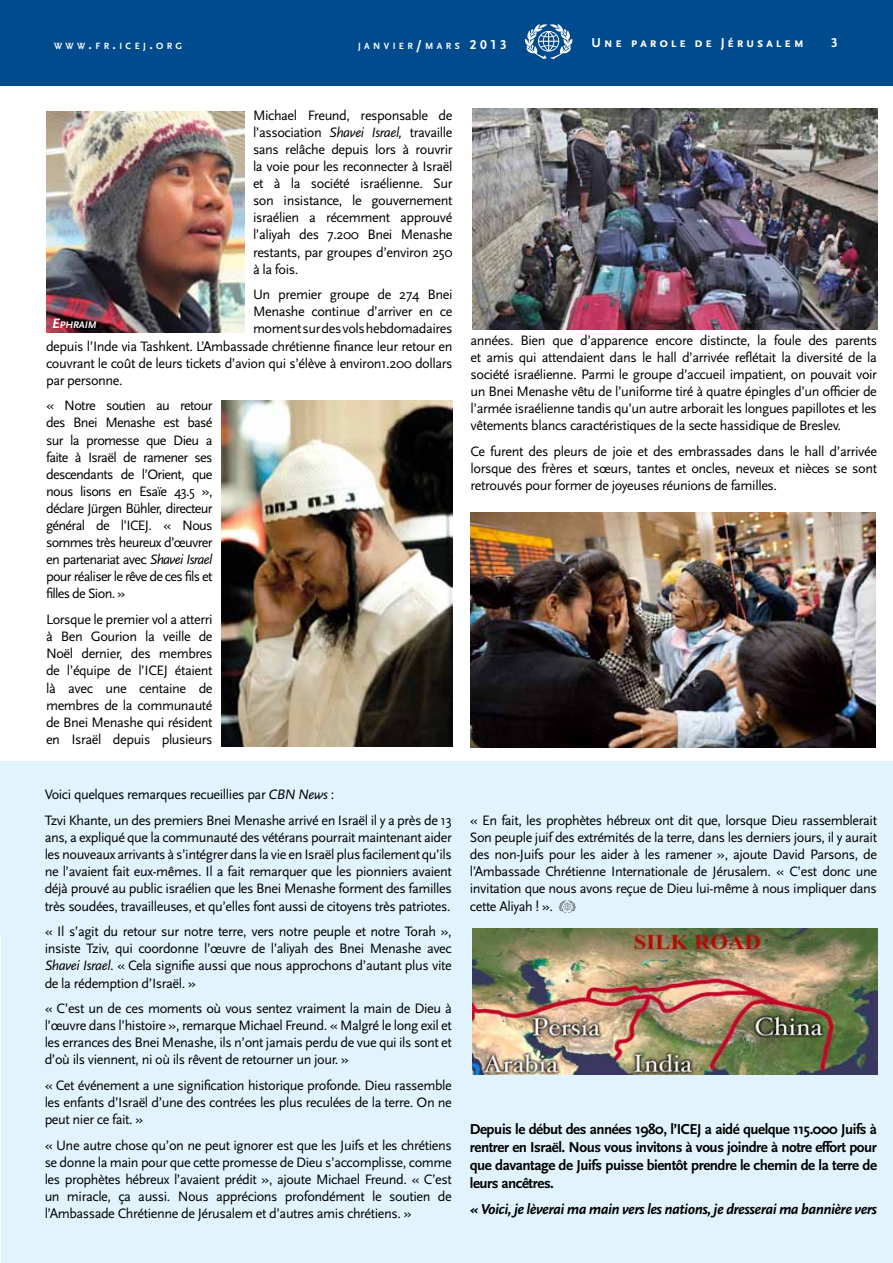
<style>
.page{position:relative;width:893px;height:1263px;background:#fff}
.page>*{position:absolute;margin:0;border:0;box-sizing:border-box;transform-origin:0 0}
.t1{font:700 15px/18px "Scala Sans";letter-spacing:-.03em;color:#000;text-align:justify}
.t2{font:italic 700 15px "Scala Sans";letter-spacing:-.03em;color:#000}
.t3{font:14.25px/17.1px "Scala Sans";letter-spacing:-.03em;color:#000;text-align:justify}
.t4{font:700 13.5px "Scala Sans Caps";letter-spacing:.2em;color:#fff}
.t5{font:italic 700 10.05px "Scala Sans";color:#fff}
.t6{font:700 9.45px "Scala Sans Caps";letter-spacing:.355em;color:#fff}
.s1{font-size:13.5px}
.s2{font-style:italic}
.s3{font-size:14.25px}
</style>
<div class="page">
<div style="left:0;top:761px;width:893px;height:502px;background:#e1f4fd"></div>
<div style="left:0;top:0;width:893px;height:86px;background:#004b8d"></div>
<svg style="left:525px;top:24px;width:47px;height:35px"></svg>
<svg style="left:0;top:936px;width:1px;height:327px"></svg>
<svg style="left:559px;top:900px;width:17px;height:13px"></svg>
<img style="left:472px;top:928px;width:405px;height:146px">
<img style="left:221px;top:400px;width:231px;height:347px">
<img style="left:472px;top:109px;width:405px;height:221px">
<img style="left:471px;top:513px;width:405px;height:234px">
<img style="left:46px;top:111px;width:198px;height:221px">
<p class="t6" style="left:54px;top:40px;width:130px">WWW<span class="s1">.</span>FR<span class="s1">.</span>ICEJ<span class="s1">.</span>ORG</p>
<p class="t6" style="left:358px;top:40px;width:151px">JANVIER<span class="s1">/</span>MARS <span class="s1">2013</span></p>
<p class="t4" style="left:592px;top:35px;width:214px">Une parole de Jérusalem</p>
<p class="t4" style="left:831px;top:35px;width:8px">3</p>
<p class="t3" style="left:253px;top:107px;width:201px">Michael Freund, responsable de l’association <span class="s2">Shavei Israel,</span> travaille sans relâche depuis lors à rouvrir la voie pour les reconnecter à Israël et à la société israélienne. Sur son insistance, le gouvernement israélien a récemment approuvé l’aliyah des 7.200 Bnei Menashe restants, par groupes d’environ 250 à la fois.</p>
<p class="t3" style="left:253px;top:286px;width:201px">Un premier groupe de 274 Bnei</p>
<p class="t3" style="left:253px;top:303px;width:201px">Menashe continue d’arriver en ce</p>
<p class="t3" style="left:253px;top:320px;width:201px">moment sur des vols hebdomadaires</p>
<p class="t3" style="left:46px;top:338px;width:408px">depuis l’Inde via Tashkent. L’Ambassade chrétienne finance leur retour en</p>
<p class="t3" style="left:46px;top:355px;width:408px">couvrant le coût de leurs tickets d’avion qui s’élève à environ1.200 dollars</p>
<p class="t3" style="left:46px;top:372px;width:78px">par personne.</p>
<p class="t3" style="left:46px;top:397px;width:168px">« Notre soutien au retour des Bnei Menashe est basé sur la promesse que Dieu a faite à Israël de ramener ses descendants de l’Orient, que nous lisons en Esaïe 43.5 », déclare Jürgen Bühler, directeur général de l’ICEJ. « Nous sommes très heureux d’œuvrer en partenariat avec <span class="s2">Shavei Israel </span>pour réaliser le rêve de ces fils et filles de Sion. »</p>
<p class="t3" style="left:46px;top:611px;width:168px">Lorsque le premier vol a atterri à Ben Gourion la veille de Noël dernier, des membres de l’équipe de l’ICEJ étaient là avec une centaine de membres de la communauté de Bnei Menashe qui résident en Israël depuis plusieurs</p>
<p class="t5" style="left:52px;top:319px;width:46px"><span class="s3">E</span>PHRAIM</p>
<p class="t3" style="left:45px;top:782px;width:409px;line-height:25.7px">Voici quelques remarques recueillies par <span class="s2">CBN News</span> :<br>Tzvi Khante, un des premiers Bnei Menashe arrivé en Israël il y a près de 13</p>
<p class="t3" style="left:45px;top:829px;width:409px">ans, a expliqué que la communauté des vétérans pourrait maintenant aider les nouveaux arrivants à s’intégrer dans la vie en Israël plus facilement qu’ils ne l’avaient fait eux-mêmes. Il a fait remarquer que les pionniers avaient déjà prouvé au public israélien que les Bnei Menashe forment des familles très soudées, travailleuses, et qu’elles font aussi de citoyens très patriotes.</p>
<p class="t3" style="left:45px;top:923px;width:409px">« Il s’agit du retour sur notre terre, vers notre peuple et notre Torah », insiste Tziv, qui coordonne l’œuvre de l’aliyah des Bnei Menashe avec <span class="s2">Shavei Israel</span>. « Cela signifie aussi que nous approchons d’autant plus vite de la rédemption d’Israël. »</p>
<p class="t3" style="left:45px;top:1000px;width:409px">« C’est un de ces moments où vous sentez vraiment la main de Dieu à l’œuvre dans l’histoire », remarque Michael Freund. « Malgré le long exil et les errances des Bnei Menashe, ils n’ont jamais perdu de vue qui ils sont et d’où ils viennent, ni où ils rêvent de retourner un jour. »</p>
<p class="t3" style="left:45px;top:1077px;width:409px">« Cet événement a une signification historique profonde. Dieu rassemble les enfants d’Israël d’une des contrées les plus reculées de la terre. On ne peut nier ce fait. »</p>
<p class="t3" style="left:45px;top:1137px;width:409px">« Une autre chose qu’on ne peut ignorer est que les Juifs et les chrétiens se donne la main pour que cette promesse de Dieu s’accomplisse, comme les prophètes hébreux l’avaient prédit », ajoute Michael Freund. « C’est un miracle, ça aussi. Nous apprécions profondément le soutien de l’Ambassade Chrétienne de Jérusalem et d’autres amis chrétiens. »</p>
<p class="t3" style="left:471px;top:332px;width:408px">années. Bien que d’apparence encore distincte, la foule des parents et amis qui attendaient dans le hall d’arrivée reflétait la diversité de la société israélienne. Parmi le groupe d’accueil impatient, on pouvait voir un Bnei Menashe vêtu de l’uniforme tiré à quatre épingles d’un officier de l’armée israélienne tandis qu’un autre arborait les longues papillotes et les vêtements blancs caractéristiques de la secte hassidique de Breslev.</p>
<p class="t3" style="left:471px;top:443px;width:408px">Ce furent des pleurs de joie et des embrassades dans le hall d’arrivée lorsque des frères et sœurs, tantes et oncles, neveux et nièces se sont retrouvés pour former de joyeuses réunions de familles.</p>
<p class="t3" style="left:470px;top:812px;width:409px">« En fait, les prophètes hébreux ont dit que, lorsque Dieu rassemblerait Son peuple juif des extrémités de la terre, dans les derniers jours, il y aurait des non-Juifs pour les aider à les ramener », ajoute David Parsons, de l’Ambassade Chrétienne Internationale de Jérusalem. « C’est donc une invitation que nous avons reçue de Dieu lui-même à nous impliquer dans cette Aliyah ! ».</p>
<p class="t1" style="left:470px;top:1120px;width:409px">Depuis le début des années 1980, l’ICEJ a aidé quelque 115.000 Juifs à rentrer en Israël. Nous vous invitons à vous joindre à notre effort pour que davantage de Juifs puisse bientôt prendre le chemin de la terre de leurs ancêtres.</p>
<p class="t2" style="left:470px;top:1201px;width:409px">« Voici, je lèverai ma main vers les nations, je dresserai ma bannière vers</p>
</div>
